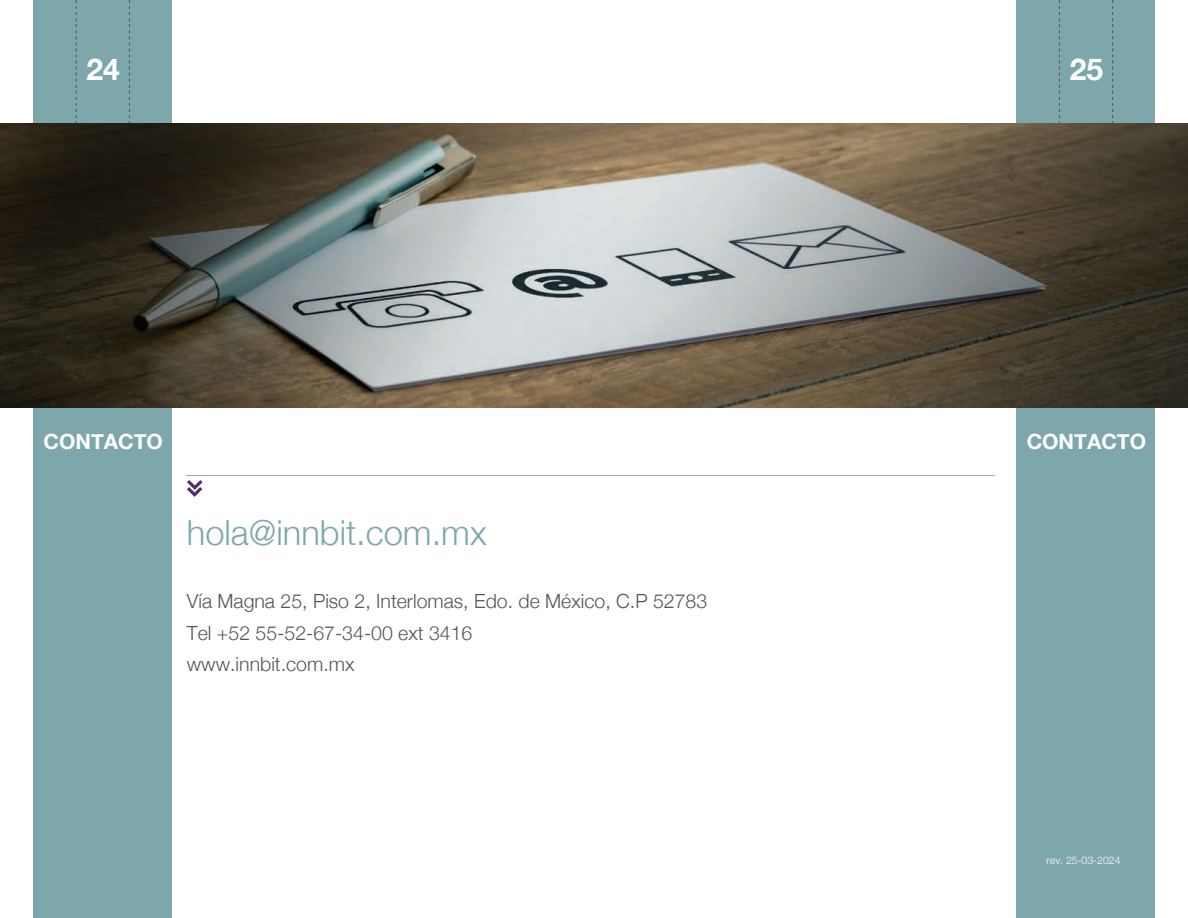
<style>
.page{position:relative;width:1188px;height:918px;background:#fff}
.page>*{position:absolute;margin:0;border:0;box-sizing:border-box;transform-origin:0 0}
.t1{font:300 34.5px "Helvetica Neue";color:#7ea7ab}
.t2{font:700 30px "Helvetica Neue";color:#fff}
.t3{font:700 21px "Helvetica Neue";color:#fff}
.t4{font:300 19.5px/31.5px "Helvetica Neue";color:#555559}
.t5{font:300 10.5px "Helvetica Neue";color:#fff}
</style>
<div class="page">
<div style="left:1016px;top:0;width:139px;height:918px;background:#7ea7ab"></div>
<svg style="left:1059px;top:0;width:1px;height:123px"></svg>
<svg style="left:1112px;top:0;width:1px;height:123px"></svg>
<div style="left:33px;top:0;width:139px;height:918px;background:#7ea7ab"></div>
<svg style="left:76px;top:0;width:1px;height:123px"></svg>
<svg style="left:129px;top:0;width:1px;height:123px"></svg>
<img style="left:0;top:123px;width:1188px;height:285px">
<svg style="left:187px;top:480px;width:16px;height:17px"></svg>
<hr style="left:187px;top:475px;width:808px;height:1px;background:#aaa9aa">
<h2 class="t2" style="left:87px;top:45px;width:35px">24</h2>
<p class="t3" style="left:44px;top:425px;width:121px">CONTACTO</p>
<h1 class="t1" style="left:187px;top:505px;width:301px">hola@innbit.com.mx</h1>
<p class="t4" style="left:187px;top:584px;width:522px">Vía Magna 25, Piso 2, Interlomas, Edo. de México, C.P 52783<br>Tel +52 55-52-67-34-00 ext 3416<br>www.innbit.com.mx</p>
<h2 class="t2" style="left:1070px;top:45px;width:35px">25</h2>
<p class="t3" style="left:1027px;top:425px;width:121px">CONTACTO</p>
<p class="t5" style="left:1047px;top:852px;width:75px">rev. 25-03-2024</p>
</div>
